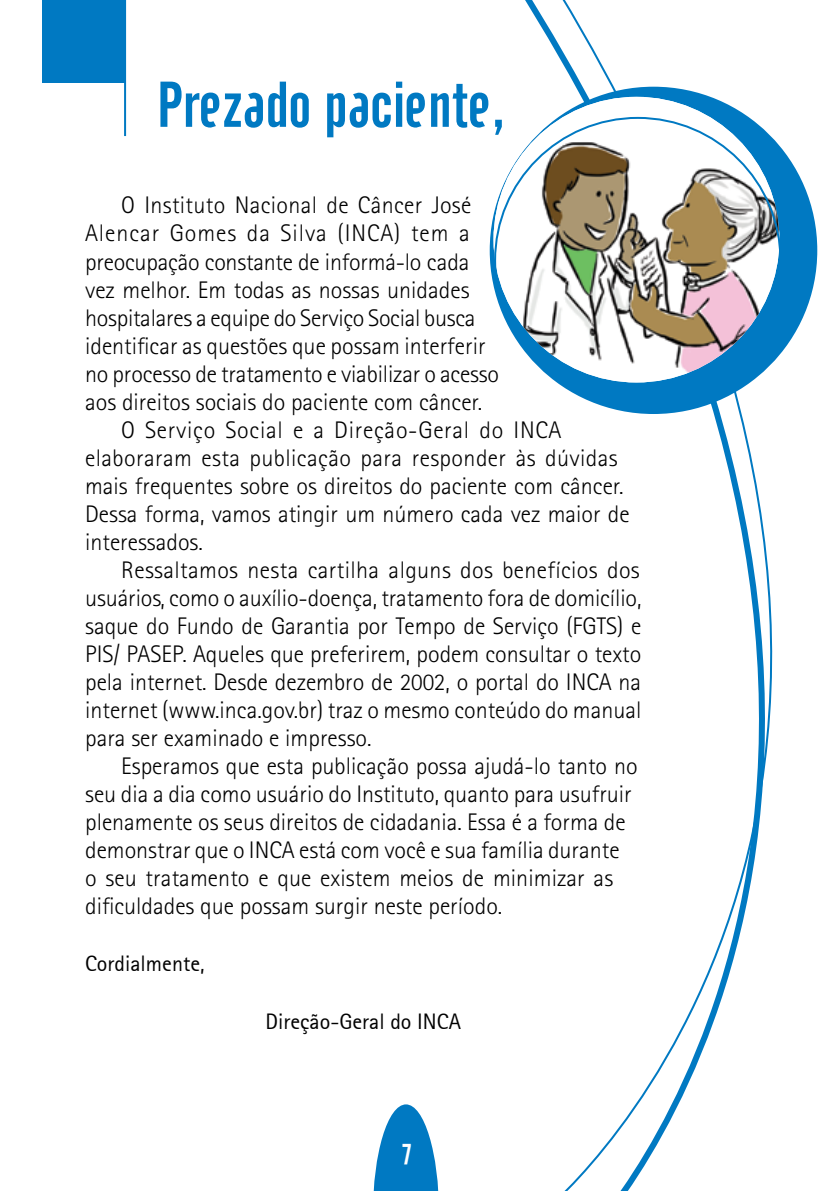
<style>
.page{position:relative;width:840px;height:1191px;background:#fff}
.page>*{position:absolute;margin:0;border:0;box-sizing:border-box;transform-origin:0 0}
.t1{font:64px "Cafeta";color:#0079c2}
.t2{font:28px "Cafeta";color:#fff}
.t3{font:300 24px "Rotis Sans Serif";color:#000}
.t4{font:300 24px "Rotis Sans Serif";letter-spacing:.03em;color:#000}
.t5{font:300 24px "Rotis Sans Serif";letter-spacing:.04em;color:#000}
.t6{font:22px "Rotis Sans Serif";color:#000}
</style>
<div class="page">
<svg style="left:525px;top:1px;width:293px;height:1190px"></svg>
<div style="left:42px;top:1px;width:82px;height:81px;background:#0079c2"></div>
<hr style="left:124px;top:1px;width:2px;height:135px;background:#0079c2">
<div style="left:489px;top:87px;width:327px;height:327px;background:#0079c2;border-radius:50%"></div>
<img style="left:493px;top:97px;width:286px;height:285px;border-radius:143px">
<svg style="left:373px;top:1104px;width:66px;height:87px"></svg>
<h1 class="t1" style="left:157px;top:69px;width:350px">Prezado paciente,</h1>
<p class="t3" style="left:121px;top:192px;width:351px">O Instituto Nacional de Câncer José</p>
<p class="t5" style="left:85px;top:220px;width:386px">Alencar Gomes da Silva (INCA) tem a</p>
<p class="t3" style="left:85px;top:248px;width:385px">preocupação constante de informá-lo cada</p>
<p class="t3" style="left:85px;top:276px;width:386px">vez melhor. Em todas as nossas unidades</p>
<p class="t3" style="left:85px;top:304px;width:392px">hospitalares a equipe do Serviço Social busca</p>
<p class="t3" style="left:85px;top:332px;width:402px">identificar as questões que possam interferir</p>
<p class="t3" style="left:85px;top:360px;width:415px">no processo de tratamento e viabilizar o acesso</p>
<p class="t3" style="left:85px;top:388px;width:398px">aos direitos sociais do paciente com câncer.</p>
<p class="t4" style="left:121px;top:416px;width:441px">O Serviço Social e a Direção-Geral do INCA</p>
<p class="t3" style="left:85px;top:444px;width:534px">elaboraram esta publicação para responder às dúvidas</p>
<p class="t3" style="left:85px;top:472px;width:539px">mais frequentes sobre os direitos do paciente com câncer.</p>
<p class="t3" style="left:85px;top:500px;width:545px">Dessa forma, vamos atingir um número cada vez maior de</p>
<p class="t3" style="left:85px;top:528px;width:119px">interessados.</p>
<p class="t3" style="left:121px;top:556px;width:520px">Ressaltamos nesta cartilha alguns dos benefícios dos</p>
<p class="t3" style="left:85px;top:584px;width:557px">usuários, como o auxílio-doença, tratamento fora de domicílio,</p>
<p class="t3" style="left:85px;top:612px;width:557px">saque do Fundo de Garantia por Tempo de Serviço (FGTS) e</p>
<p class="t3" style="left:85px;top:640px;width:557px">PIS/ PASEP. Aqueles que preferirem, podem consultar o texto</p>
<p class="t3" style="left:85px;top:668px;width:557px">pela internet. Desde dezembro de 2002, o portal do INCA na</p>
<p class="t3" style="left:85px;top:696px;width:557px">internet (www.inca.gov.br) traz o mesmo conteúdo do manual</p>
<p class="t3" style="left:85px;top:724px;width:288px">para ser examinado e impresso.</p>
<p class="t3" style="left:121px;top:752px;width:518px">Esperamos que esta publicação possa ajudá-lo tanto no</p>
<p class="t3" style="left:85px;top:780px;width:548px">seu dia a dia como usuário do Instituto, quanto para usufruir</p>
<p class="t3" style="left:85px;top:808px;width:541px">plenamente os seus direitos de cidadania. Essa é a forma de</p>
<p class="t3" style="left:85px;top:836px;width:535px">demonstrar que o INCA está com você e sua família durante</p>
<p class="t3" style="left:85px;top:864px;width:529px">o seu tratamento e que existem meios de minimizar as</p>
<p class="t3" style="left:85px;top:892px;width:418px">dificuldades que possam surgir neste período.</p>
<p class="t6" style="left:85px;top:951px;width:121px">Cordialmente,</p>
<p class="t6" style="left:265px;top:1008px;width:197px">Direção-Geral do INCA</p>
<p class="t2" style="left:402px;top:1138px;width:10px">7</p>
</div>
